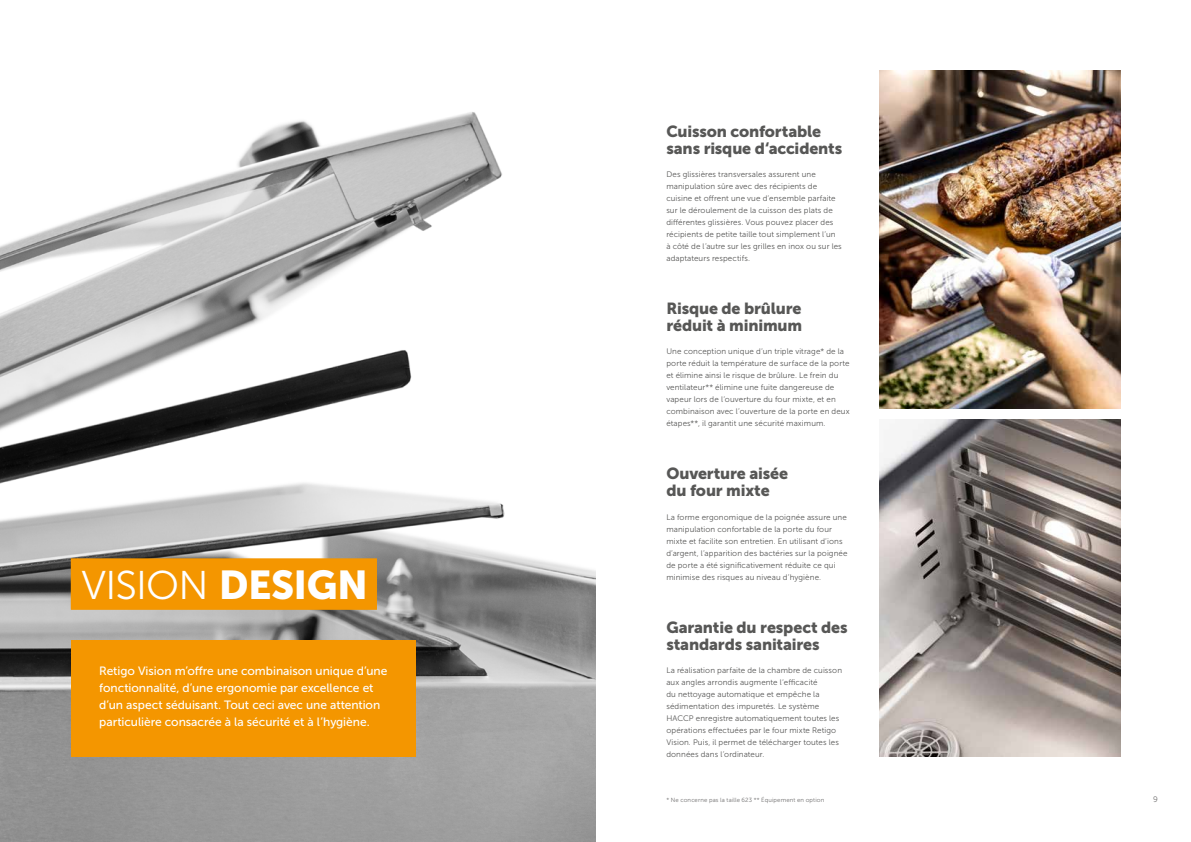
<style>
.page{position:relative;width:1191px;height:842px;background:#fff}
.page>*{position:absolute;margin:0;border:0;box-sizing:border-box;transform-origin:0 0}
.t1{font:40px "Museo Sans 300";letter-spacing:-.02em;color:#fff}
.t2{font:16px/17px "Museo Sans 900";letter-spacing:-.01em;color:#575756}
.t3{font:12px/17px "Museo Sans 500";letter-spacing:-.005em;color:#fff}
.t4{font:8px/12px "Museo Sans 300";letter-spacing:.01em;color:#575756}
.t5{font:8px "Museo Sans 300";color:#706f6f}
.t6{font:6px "Museo Sans 300";letter-spacing:.02em;color:#706f6f}
.s1{font-family:"Museo Sans 900"}
</style>
<div class="page">
<img style="left:0;top:112px;width:595px;height:730px">
<img style="left:879px;top:71px;width:241px;height:337px">
<img style="left:879px;top:420px;width:241px;height:336px">
<div style="left:71px;top:559px;width:306px;height:51px;background:#f49600"></div>
<div style="left:71px;top:640px;width:345px;height:117px;background:#f49600"></div>
<h1 class="t1" style="left:81px;top:564px;width:288px">VISION <span class="s1">DESIGN</span></h1>
<h3 class="t3" style="left:99px;top:662px;width:290px">Retigo Vision m’offre une combinaison unique d’une fonctionnalité, d’une ergonomie par excellence et d’un aspect séduisant. Tout ceci avec une attention particulière consacrée à la sécurité et à l’hygiène.</h3>
<h2 class="t2" style="left:666px;top:122px;width:177px">Cuisson confortable sans risque d‘accidents</h2>
<p class="t4" style="left:666px;top:168px;width:177px">Des glissières transversales assurent une manipulation sûre avec des récipients de cuisine et offrent une vue d‘ensemble parfaite sur le déroulement de la cuisson des plats de différentes glissières. Vous pouvez placer des récipients de petite taille tout simplement l’un à côté de l’autre sur les grilles en inox ou sur les adaptateurs respectifs.</p>
<h2 class="t2" style="left:666px;top:300px;width:137px">Risque de brûlure réduit à minimum</h2>
<p class="t4" style="left:666px;top:345px;width:185px">Une conception unique d‘un triple vitrage* de la porte réduit la température de surface de la porte et élimine ainsi le risque de brûlure. Le frein du ventilateur** élimine une fuite dangereuse de vapeur lors de l‘ouverture du four mixte, et en combinaison avec l’ouverture de la porte en deux étapes**, il garantit une sécurité maximum.</p>
<h2 class="t2" style="left:666px;top:465px;width:123px">Ouverture aisée du four mixte</h2>
<p class="t4" style="left:666px;top:511px;width:183px">La forme ergonomique de la poignée assure une manipulation confortable de la porte du four mixte et facilite son entretien. En utilisant d’ions d’argent, l’apparition des bactéries sur la poignée de porte a été significativement réduite ce qui minimise des risques au niveau d’hygiène.</p>
<h2 class="t2" style="left:666px;top:618px;width:183px">Garantie du respect des standards sanitaires</h2>
<p class="t4" style="left:666px;top:664px;width:177px">La réalisation parfaite de la chambre de cuisson aux angles arrondis augmente l‘efficacité<br>du nettoyage automatique et empêche la sédimentation des impuretés. Le système HACCP enregistre automatiquement toutes les opérations effectuées par le four mixte Retigo Vision. Puis, il permet de télécharger toutes les données dans l’ordinateur.</p>
<p class="t6" style="left:666px;top:796px;width:159px">* Ne concerne pas la taille 623 ** Équipement en option</p>
<p class="t5" style="left:1153px;top:795px;width:6px">9</p>
</div>
